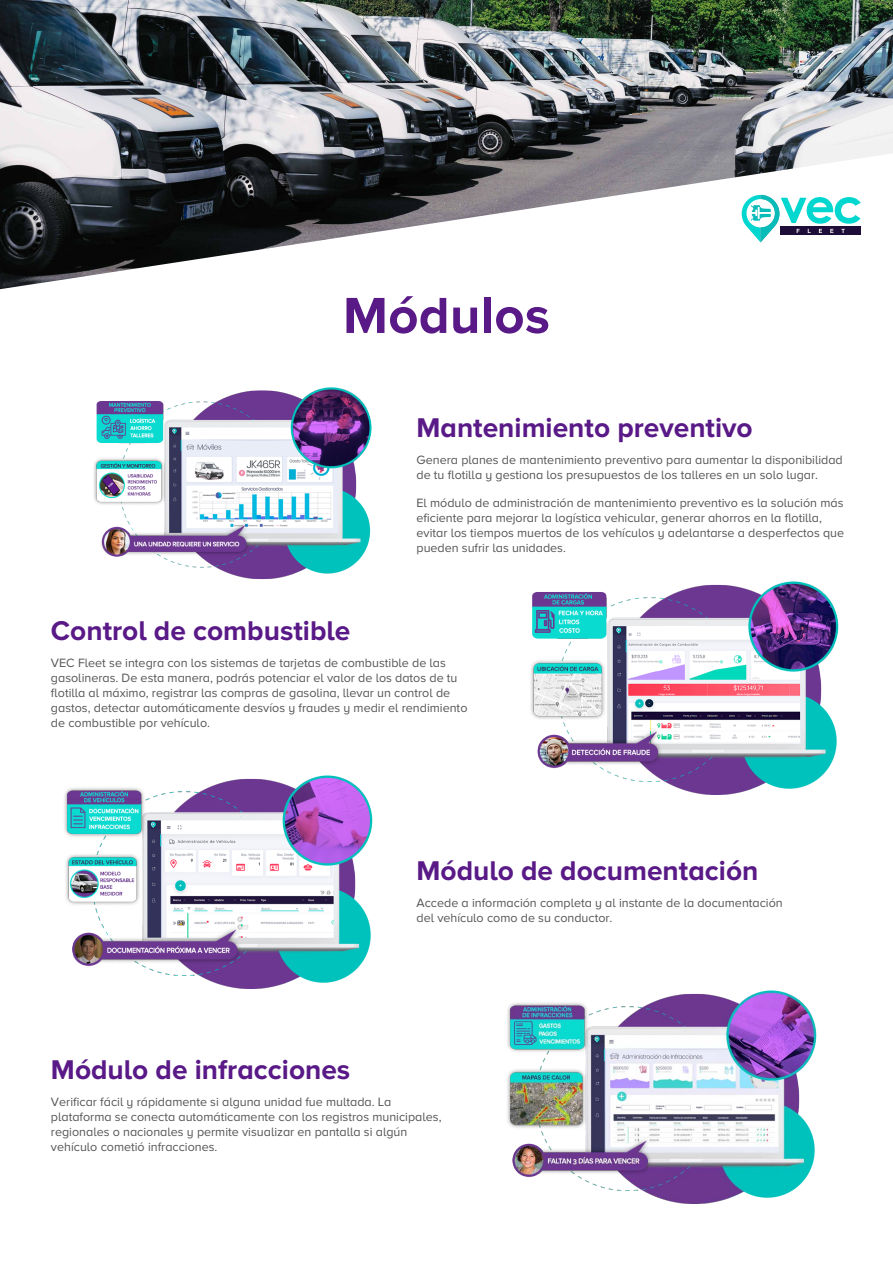
<style>
.page{position:relative;width:893px;height:1263px;background:#fff}
.page>*{position:absolute;margin:0;border:0;box-sizing:border-box;transform-origin:0 0}
.t1{font:700 52.5px "Proxima Nova";letter-spacing:.005em;color:#591987}
.t2{font:700 28.05px "Proxima Nova A";color:#591987}
.t3{font:12.45px/15px "Proxima Nova A";color:#555}
</style>
<div class="page">
<img style="left:530px;top:581px;width:309px;height:214px">
<img style="left:64px;top:775px;width:309px;height:214px">
<img style="left:507px;top:990px;width:310px;height:214px">
<img style="left:93px;top:387px;width:279px;height:193px">
<img style="left:0;top:0;width:893px;height:289px">
<h1 class="t1" style="left:343px;top:285px;width:208px">Módulos</h1>
<h2 class="t2" style="left:416px;top:412px;width:338px">Mantenimiento preventivo</h2>
<p class="t3" style="left:416px;top:452px;width:428px">Genera planes de mantenimiento preventivo para aumentar la disponibilidad de tu flotilla y gestiona los presupuestos de los talleres en un solo lugar.</p>
<p class="t3" style="left:416px;top:496px;width:429px">El módulo de administración de mantenimiento preventivo es la solución más eficiente para mejorar la logística vehicular, generar ahorros en la flotilla, evitar los tiempos muertos de los vehículos y adelantarse a desperfectos que pueden sufrir las unidades.</p>
<h2 class="t2" style="left:51px;top:614px;width:301px">Control de combustible</h2>
<p class="t3" style="left:51px;top:655px;width:418px">VEC Fleet se integra con los sistemas de tarjetas de combustible de las gasolineras. De esta manera, podrás potenciar el valor de los datos de tu flotilla al máximo, registrar las compras de gasolina, llevar un control de gastos, detectar automáticamente desvíos y fraudes y medir el rendimiento de combustible por vehículo.</p>
<h2 class="t2" style="left:416px;top:855px;width:343px">Módulo de documentación</h2>
<p class="t3" style="left:416px;top:895px;width:368px">Accede a información completa y al instante de la documentación del vehículo como de su conductor.</p>
<h2 class="t2" style="left:51px;top:1054px;width:301px">Módulo de infracciones</h2>
<p class="t3" style="left:51px;top:1094px;width:392px">Verificar fácil y rápidamente si alguna unidad fue multada. La plataforma se conecta automáticamente con los registros municipales, regionales o nacionales y permite visualizar en pantalla si algún vehículo cometió infracciones.</p>
</div>
